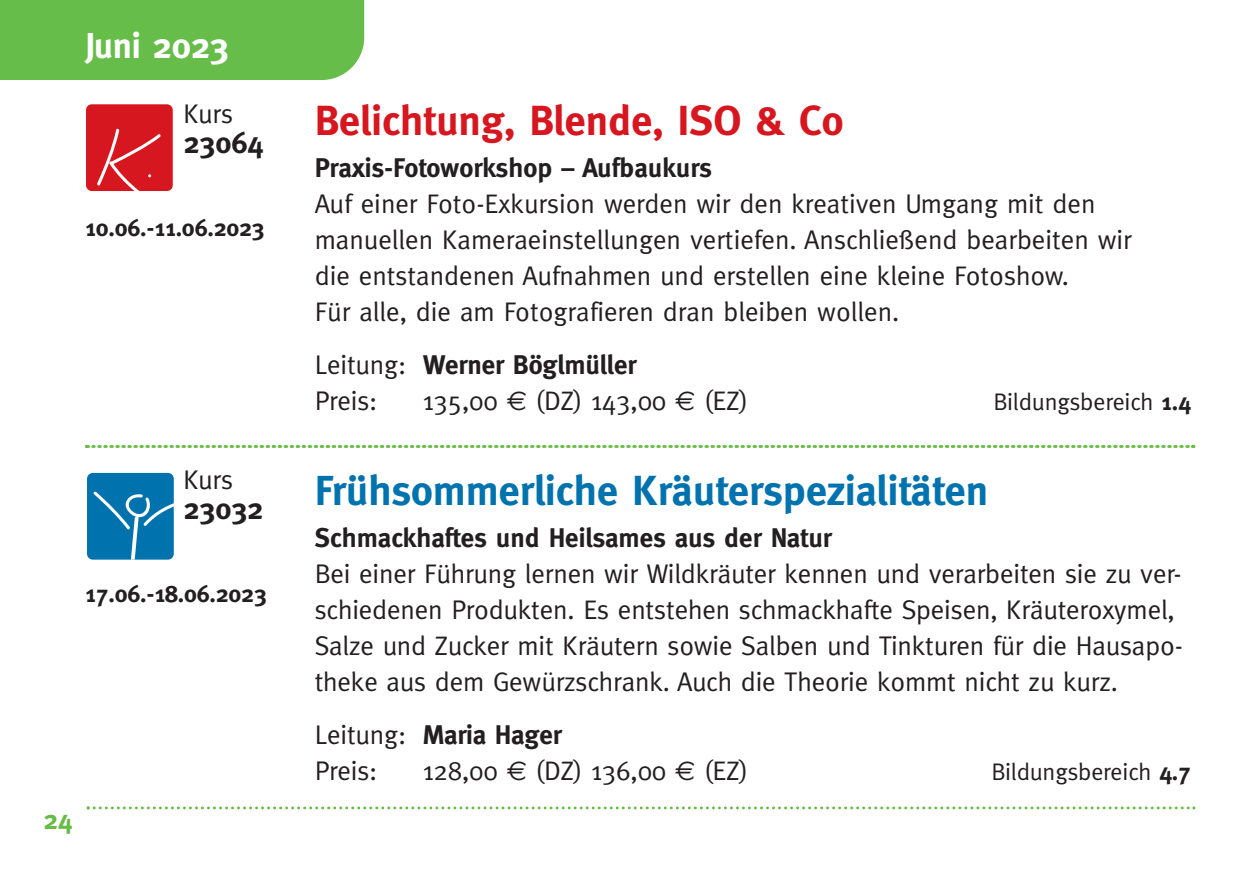
<style>
.page{position:relative;width:1259px;height:893px;background:#fff}
.page>*{position:absolute;margin:0;border:0;box-sizing:border-box;transform-origin:0 0}
.t1{font:700 42px "Meta";color:#0073ae}
.t2{font:700 42px "Meta";color:#d7171f}
.t3{font:700 36px "Meta";letter-spacing:-.005em;color:#fff}
.t4{font:700 30px "Meta";letter-spacing:-.005em;color:#231f20}
.t5{font:27px/36px "Meta";letter-spacing:-.005em;color:#231f20}
.t6{font:700 27px/36px "Meta";color:#231f20}
.t7{font:700 27px "Meta";color:#68bc45}
.t8{font:24px "Meta";letter-spacing:-.005em;color:#231f20}
.t9{font:700 24px "Meta";letter-spacing:-.005em;color:#231f20}
.s1{font-weight:400}
.s2{font-family:"Euro Sans"}
.s3{font-weight:700}
.s4{font-family:"Koz Min Pr 6 N";font-weight:500}
</style>
<div class="page">
<div style="left:0;top:0;width:364px;height:80px;background:#67bd4a"></div>
<div style="left:86px;top:104px;width:87px;height:87px;background:#d7171f;border-radius:6px"></div>
<svg style="left:97px;top:128px;width:64px;height:63px"></svg>
<svg style="left:87px;top:806px;width:1108px;height:3px"></svg>
<svg style="left:85px;top:445px;width:1110px;height:3px"></svg>
<div style="left:87px;top:473px;width:87px;height:87px;background:#0073ae;border-radius:6px"></div>
<svg style="left:93px;top:491px;width:81px;height:69px"></svg>
<h2 class="t3" style="left:85px;top:25px;width:146px">Juni 2023</h2>
<p class="t5" style="left:184px;top:96px;width:51px">Kurs</p>
<p class="t4" style="left:184px;top:125px;width:81px">23064</p>
<p class="t9" style="left:85px;top:214px;width:181px">10.06.-11.06.2023</p>
<p class="t5" style="left:184px;top:462px;width:51px">Kurs</p>
<p class="t4" style="left:184px;top:491px;width:81px">23032</p>
<p class="t9" style="left:85px;top:579px;width:183px">17.06.-18.06.2023</p>
<p class="t7" style="left:43px;top:804px;width:30px">24</p>
<h1 class="t2" style="left:315px;top:96px;width:530px">Belichtung, Blende, ISO &amp; Co</h1>
<p class="t6" style="left:315px;top:150px;width:399px">Praxis-Fotoworkshop – Aufbaukurs</p>
<p class="t5" style="left:315px;top:186px;width:818px">Auf einer Foto-Exkursion werden wir den kreativen Umgang mit den manuellen Kameraeinstellungen vertiefen. Anschließend bearbeiten wir die entstandenen Aufnahmen und erstellen eine kleine Fotoshow.<br>Für alle, die am Fotografieren dran bleiben wollen.</p>
<p class="t6" style="left:315px;top:347px;width:323px"><span class="s1">Leitung:</span> Werner Böglmüller<br><span class="s1">Preis:</span></p>
<p class="t5" style="left:423px;top:383px;width:327px">135,00 <span class="s2">€</span> (DZ) 143,00 <span class="s2">€</span> (EZ)</p>
<p class="t8" style="left:993px;top:388px;width:199px">Bildungsbereich <span class="s3">1.4</span></p>
<h1 class="t1" style="left:315px;top:466px;width:675px">Frü<span class="s4">̈</span>hsommerliche Kräuterspezialitäten</h1>
<p class="t6" style="left:315px;top:519px;width:519px">Schmackhaftes und Heilsames aus der Natur</p>
<p class="t5" style="left:315px;top:555px;width:869px">Bei einer Führung lernen wir Wildkräuter kennen und verarbeiten sie zu ver&shy;schiedenen Produkten. Es entstehen schmackhafte Speisen, Kräuteroxymel, Salze und Zucker mit Kräutern sowie Salben und Tinkturen fu<span class="s4">̈</span>r die Hausapo&shy;theke aus dem Gewu<span class="s4">̈</span>rzschrank. Auch die Theorie kommt nicht zu kurz.</p>
<p class="t5" style="left:315px;top:716px;width:249px">Leitung: <span class="s3">Maria Hager<br></span>Preis:</p>
<p class="t5" style="left:423px;top:752px;width:327px">128,00 <span class="s2">€</span> (DZ) 136,00 <span class="s2">€</span> (EZ)</p>
<p class="t8" style="left:991px;top:757px;width:201px">Bildungsbereich <span class="s3">4.7</span></p>
</div>
